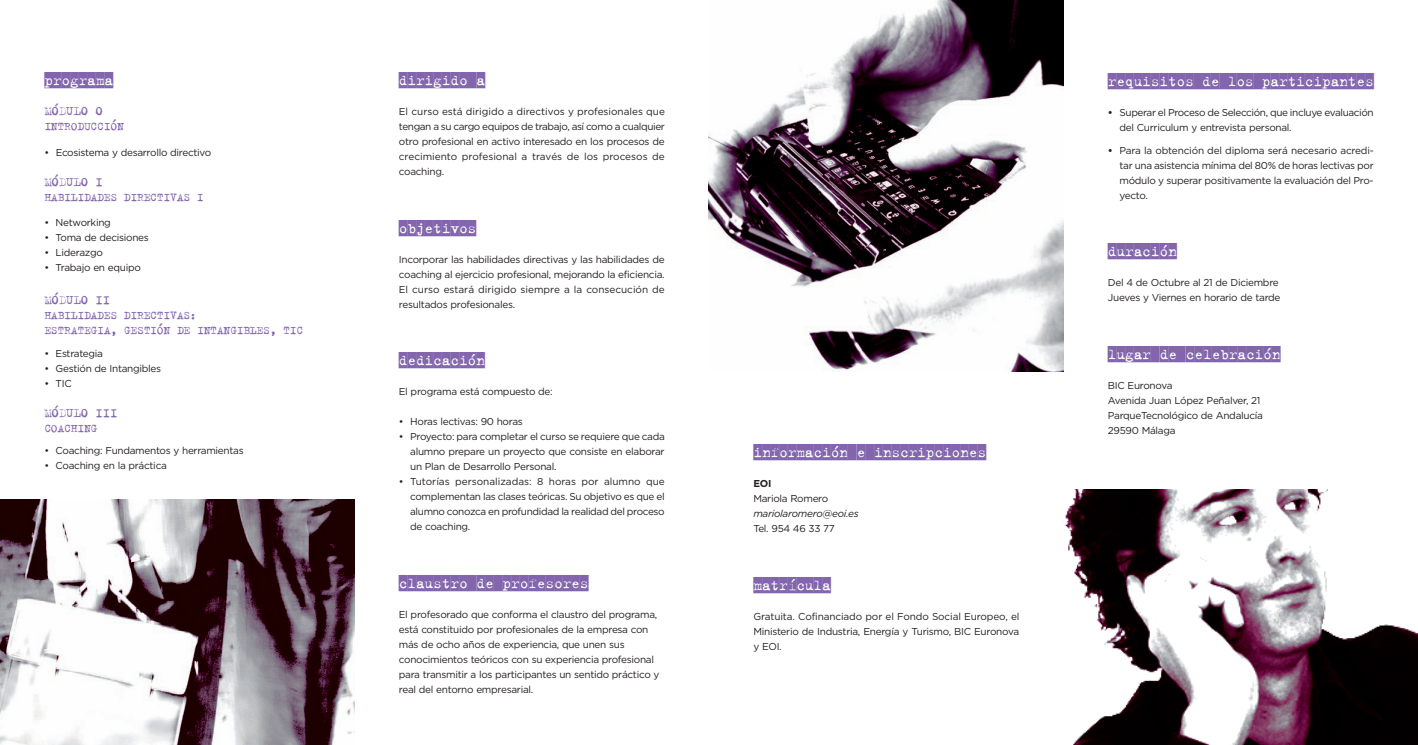
<style>
.page{position:relative;width:1418px;height:745px;background:#fff}
.page>*{position:absolute;margin:0;border:0;box-sizing:border-box;transform-origin:0 0}
.t1{font:16.25px "Trixie Cameo";letter-spacing:-.02em;color:#8265ac}
.t2{font:13.75px "Trixie Text";letter-spacing:-.02em;color:#8265ac}
.t3{font:12.5px/15px "Trixie";letter-spacing:-.02em;color:#8265ac}
.t4{font:10px/15px "Gotham";letter-spacing:-.03em;color:#231f20;text-align:justify}
.t5{font:italic 10px "Gotham";letter-spacing:-.03em;color:#231f20}
.t6{font:700 10px "Gotham";color:#231f20}
.s1{font-weight:700}
</style>
<div class="page">
<img style="left:709px;top:0;width:354px;height:372px">
<img style="left:1065px;top:490px;width:352px;height:255px">
<img style="left:0;top:500px;width:354px;height:245px">
<h1 class="t1" style="left:44px;top:71px;width:70px">PROGRAMA</h1>
<h2 class="t2" style="left:44px;top:102px;width:60px">MÓDULO 0</h2>
<p class="t3" style="left:44px;top:118px;width:81px">INTRODUCCIÓN</p>
<p class="t4" style="left:44px;top:145px;width:168px">• Ecosistema y desarrollo directivo</p>
<h2 class="t2" style="left:44px;top:173px;width:60px">MÓDULO I</h2>
<p class="t3" style="left:44px;top:189px;width:161px">HABILIDADES DIRECTIVAS I</p>
<p class="t4" style="left:44px;top:216px;width:68px">• Networking</p>
<p class="t4" style="left:44px;top:231px;width:106px">• Toma de decisiones</p>
<p class="t4" style="left:44px;top:246px;width:60px">• Liderazgo</p>
<p class="t4" style="left:44px;top:261px;width:98px">• Trabajo en equipo</p>
<h2 class="t2" style="left:44px;top:291px;width:67px">MÓDULO II</h2>
<p class="t3" style="left:44px;top:307px;width:260px">HABILIDADES DIRECTIVAS:<br>ESTRATEGIA, GESTIÓN DE INTANGIBLES, TIC</p>
<p class="t4" style="left:44px;top:346px;width:60px">• Estrategia</p>
<p class="t4" style="left:44px;top:361px;width:118px">• Gestión de Intangibles</p>
<p class="t4" style="left:44px;top:376px;width:29px">• TIC</p>
<h2 class="t2" style="left:44px;top:404px;width:75px">MÓDULO III</h2>
<p class="t3" style="left:44px;top:420px;width:55px">COACHING</p>
<p class="t4" style="left:44px;top:444px;width:201px">• Coaching: Fundamentos y herramientas</p>
<p class="t4" style="left:44px;top:459px;width:124px">• Coaching en la práctica</p>
<h1 class="t1" style="left:399px;top:71px;width:88px">DIRIGIDO A</h1>
<p class="t4" style="left:399px;top:105px;width:267px">El curso está dirigido a directivos y profesionales que tengan a su cargo equipos de trabajo, así como a cualquier otro profesional en activo interesado en los procesos de crecimiento profesional a través de los procesos de coaching.</p>
<h1 class="t1" style="left:399px;top:219px;width:79px">OBJETIVOS</h1>
<p class="t4" style="left:399px;top:252px;width:267px">Incorporar las habilidades directivas y las habilidades de coaching al ejercicio profesional, mejorando la eficiencia.<br>El curso estará dirigido siempre a la consecución de resultados profesionales.</p>
<h1 class="t1" style="left:399px;top:351px;width:88px">DEDICACIÓN</h1>
<p class="t4" style="left:399px;top:385px;width:155px">El programa está compuesto de:</p>
<p class="t4" style="left:399px;top:415px;width:125px">• Horas lectivas: 90 horas</p>
<p class="t4" style="left:410px;top:430px;width:256px;text-indent:-11px">• Proyecto: para completar el curso se requiere que cada alumno prepare un proyecto que consiste en elaborar un Plan de Desarrollo Personal.</p>
<p class="t4" style="left:410px;top:475px;width:256px;text-indent:-11px">• Tutorías personalizadas: 8 horas por alumno que complementan las clases teóricas. Su objetivo es que el alumno conozca en profundidad la realidad del proceso de coaching.</p>
<h1 class="t1" style="left:399px;top:574px;width:191px">CLAUSTRO DE PROFESORES</h1>
<p class="t4" style="left:399px;top:607px;width:262px;text-align:left">El profesorado que conforma el claustro del programa, está constituido por profesionales de la empresa con más de ocho años de experiencia, que unen sus conocimientos teóricos con su experiencia profesional para transmitir a los participantes un sentido práctico y real del entorno empresarial.</p>
<h1 class="t1" style="left:753px;top:443px;width:234px">INFORMACIÓN E INSCRIPCIONES</h1>
<p class="t6" style="left:753px;top:479px;width:19px">EOI</p>
<p class="t4" style="left:753px;top:491px;width:76px">Mariola Romero</p>
<p class="t5" style="left:753px;top:509px;width:107px">mariolaromero@eoi.es</p>
<p class="t4" style="left:753px;top:521px;width:83px">Tel. 954 46 33 77</p>
<h1 class="t1" style="left:753px;top:576px;width:79px">MATRÍCULA</h1>
<p class="t4" style="left:753px;top:609px;width:267px">Gratuita. Cofinanciado por el Fondo Social Europeo, el Ministerio de Industria, Energía y Turismo, BIC Euronova y EOI.</p>
<h1 class="t1" style="left:1107px;top:73px;width:267px">REQUISITOS DE LOS PARTICIPANTES</h1>
<p class="t4" style="left:1119px;top:106px;width:256px;text-indent:-12px"><span class="s1">•</span> Superar el Proceso de Selección, que incluye evaluación del Curriculum y entrevista personal.</p>
<p class="t4" style="left:1119px;top:143px;width:256px;text-indent:-12px"><span class="s1">•</span> Para la obtención del diploma será necesario acredi&shy;tar una asistencia mínima del 80% de horas lectivas por módulo y superar positivamente la evaluación del Pro&shy;yecto.</p>
<h1 class="t1" style="left:1107px;top:243px;width:70px">DURACIÓN</h1>
<p class="t4" style="left:1107px;top:276px;width:174px">Del 4 de Octubre al 21 de Diciembre<br>Jueves y Viernes en horario de tarde</p>
<h1 class="t1" style="left:1107px;top:345px;width:174px">LUGAR DE CELEBRACIÓN</h1>
<p class="t4" style="left:1107px;top:378px;width:156px;text-align:left">BIC Euronova<br>Avenida Juan López Peñalver, 21<br>ParqueTecnológico de Andalucía<br>29590 Málaga</p>
</div>
